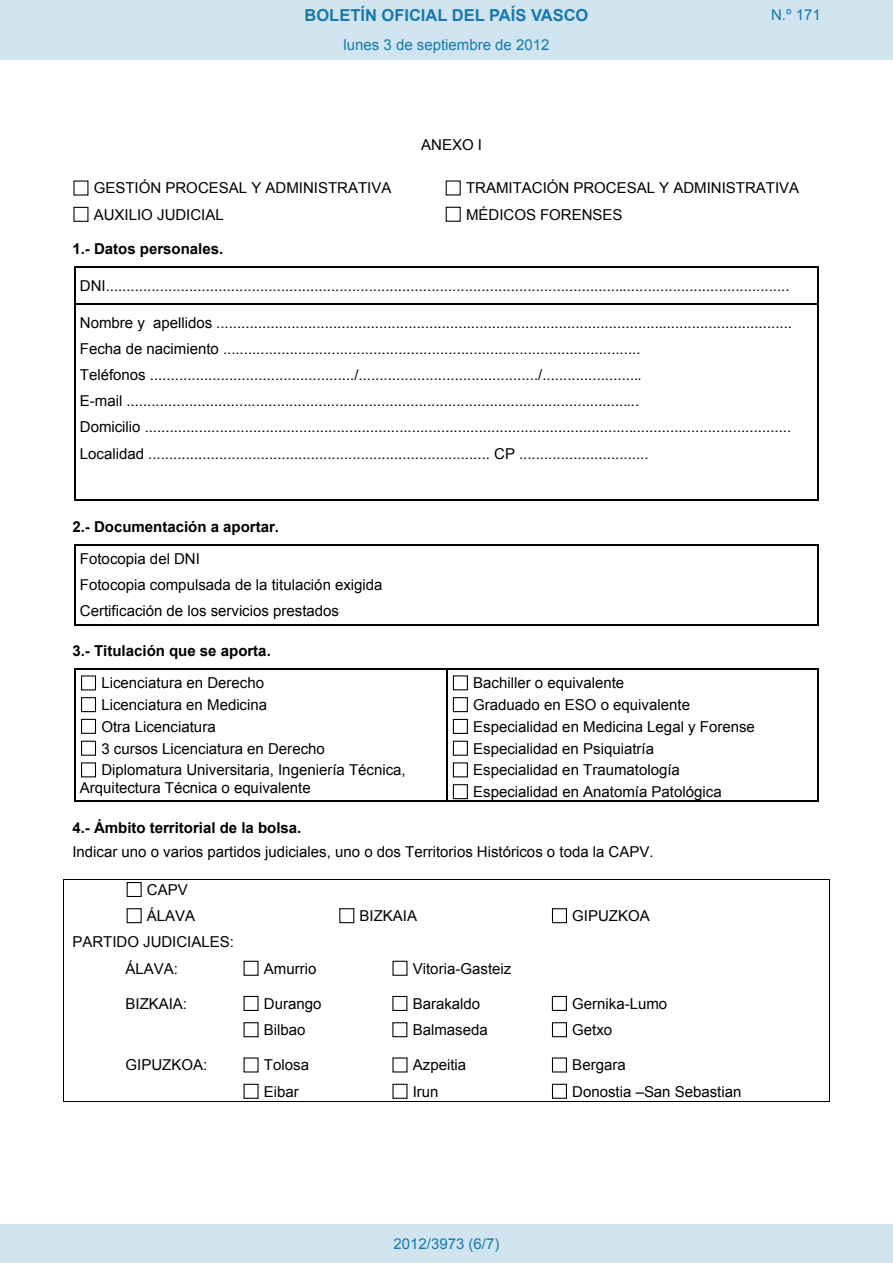
<style>
.page{position:relative;width:893px;height:1263px;background:#fff}
.page>*{position:absolute;margin:0;border:0;box-sizing:border-box;transform-origin:0 0}
.t1{font:700 16.5px "Arial";color:#1879ad}
.t2{font:15px/26.2px "Arial";color:#000}
.t3{font:700 15px/31.8px "Arial";color:#000}
.Paginacion_Centro{font:15px "Arial";color:#1879ad}
.s1{font-weight:400}
.s2{font-weight:700}
</style>
<div class="page">
<div style="left:73px;top:207px;width:15px;height:15px;border:1px solid #000"></div>
<div style="left:446px;top:207px;width:15px;height:15px;border:1px solid #000"></div>
<hr style="left:74px;top:267px;width:744px;height:1px;background:#000">
<hr style="left:74px;top:268px;width:1px;height:35px;background:#000">
<hr style="left:818px;top:268px;width:1px;height:35px;background:#000">
<hr style="left:75px;top:303px;width:743px;height:2px;background:#000">
<hr style="left:74px;top:305px;width:1px;height:196px;background:#000">
<hr style="left:74px;top:500px;width:744px;height:1px;background:#000">
<hr style="left:818px;top:305px;width:1px;height:196px;background:#000">
<hr style="left:74px;top:544px;width:744px;height:1px;background:#000">
<hr style="left:74px;top:545px;width:1px;height:80px;background:#000">
<hr style="left:74px;top:624px;width:744px;height:1px;background:#000">
<hr style="left:818px;top:545px;width:1px;height:80px;background:#000">
<div style="left:81px;top:675px;width:15px;height:15px;border:1px solid #000"></div>
<div style="left:81px;top:697px;width:15px;height:15px;border:1px solid #000"></div>
<div style="left:81px;top:719px;width:15px;height:15px;border:1px solid #000"></div>
<div style="left:81px;top:741px;width:15px;height:15px;border:1px solid #000"></div>
<div style="left:81px;top:762px;width:15px;height:15px;border:1px solid #000"></div>
<div style="left:453px;top:675px;width:15px;height:15px;border:1px solid #000"></div>
<div style="left:453px;top:697px;width:15px;height:15px;border:1px solid #000"></div>
<div style="left:453px;top:719px;width:15px;height:15px;border:1px solid #000"></div>
<div style="left:453px;top:741px;width:15px;height:15px;border:1px solid #000"></div>
<div style="left:453px;top:762px;width:15px;height:15px;border:1px solid #000"></div>
<div style="left:453px;top:784px;width:15px;height:15px;border:1px solid #000"></div>
<hr style="left:74px;top:669px;width:372px;height:1px;background:#000">
<hr style="left:447px;top:669px;width:371px;height:1px;background:#000">
<hr style="left:74px;top:670px;width:1px;height:131px;background:#000">
<hr style="left:74px;top:800px;width:372px;height:1px;background:#000">
<hr style="left:446px;top:670px;width:1px;height:131px;background:#000">
<hr style="left:447px;top:800px;width:371px;height:1px;background:#000">
<hr style="left:818px;top:670px;width:1px;height:131px;background:#000">
<div style="left:127px;top:882px;width:15px;height:15px;border:1px solid #000"></div>
<hr style="left:63px;top:879px;width:767px;height:1px;background:#000">
<div style="left:127px;top:908px;width:15px;height:15px;border:1px solid #000"></div>
<div style="left:339px;top:908px;width:15px;height:15px;border:1px solid #000"></div>
<div style="left:552px;top:908px;width:15px;height:15px;border:1px solid #000"></div>
<div style="left:244px;top:961px;width:15px;height:15px;border:1px solid #000"></div>
<div style="left:392px;top:961px;width:15px;height:15px;border:1px solid #000"></div>
<svg style="left:63px;top:880px;width:1px;height:97px"></svg>
<svg style="left:829px;top:880px;width:1px;height:97px"></svg>
<div style="left:244px;top:996px;width:15px;height:15px;border:1px solid #000"></div>
<div style="left:392px;top:996px;width:15px;height:15px;border:1px solid #000"></div>
<div style="left:552px;top:996px;width:15px;height:15px;border:1px solid #000"></div>
<hr style="left:63px;top:977px;width:1px;height:35px;background:#000">
<hr style="left:829px;top:977px;width:1px;height:35px;background:#000">
<div style="left:244px;top:1022px;width:15px;height:15px;border:1px solid #000"></div>
<div style="left:392px;top:1022px;width:15px;height:15px;border:1px solid #000"></div>
<div style="left:552px;top:1022px;width:15px;height:15px;border:1px solid #000"></div>
<svg style="left:63px;top:1012px;width:1px;height:26px"></svg>
<svg style="left:829px;top:1012px;width:1px;height:26px"></svg>
<div style="left:552px;top:1057px;width:15px;height:15px;border:1px solid #000"></div>
<hr style="left:63px;top:1038px;width:1px;height:36px;background:#000">
<hr style="left:829px;top:1038px;width:1px;height:36px;background:#000">
<div style="left:244px;top:1084px;width:15px;height:15px;border:1px solid #000"></div>
<div style="left:392px;top:1084px;width:15px;height:15px;border:1px solid #000"></div>
<div style="left:552px;top:1084px;width:15px;height:15px;border:1px solid #000"></div>
<hr style="left:63px;top:1101px;width:767px;height:1px;background:#000">
<svg style="left:63px;top:1074px;width:1px;height:27px"></svg>
<svg style="left:829px;top:1074px;width:1px;height:27px"></svg>
<div style="left:0;top:0;width:893px;height:60px;background:#d0e5f0"></div>
<div style="left:0;top:1225px;width:893px;height:38px;background:#d0e5f0"></div>
<p class="t1" style="left:305px;top:4px;width:285px">BOLETÍN OFICIAL DEL PAÍS VASCO</p>
<p class="Paginacion_Centro" style="left:771px;top:5px;width:51px">N.º 171</p>
<p class="Paginacion_Centro" style="left:343px;top:35px;width:207px">lunes 3 de septiembre de 2012</p>
<p class="t2" style="left:421px;top:132px;width:62px">ANEXO I</p>
<p class="t2" style="left:94px;top:175px;width:299px">GESTIÓN PROCESAL Y ADMINISTRATIVA</p>
<p class="t2" style="left:466px;top:175px;width:335px">TRAMITACIÓN PROCESAL Y ADMINISTRATIVA</p>
<p class="t2" style="left:94px;top:201px;width:132px">AUXILIO JUDICIAL</p>
<p class="t2" style="left:466px;top:201px;width:158px">MÉDICOS FORENSES</p>
<p class="t3" style="left:72px;top:234px;width:153px">1.- Datos personales.</p>
<p class="t2" style="left:80px;top:272px;width:711px">DNI....................................................................................................................................................................</p>
<p class="t2" style="left:80px;top:309px;width:714px">Nombre y apellidos ..........................................................................................................................................<br>Fecha de nacimiento ....................................................................................................<br>Teléfonos ................................................./.........................................../........................<br>E-mail ...........................................................................................................................<br>Domicilio ...........................................................................................................................................................<br>Localidad .................................................................................. CP ...............................</p>
<p class="t3" style="left:80px;top:511px;width:201px;text-indent:-8px">2.- Documentación a aportar.<br><span class="s1">Fotocopia del DNI</span></p>
<p class="t2" style="left:80px;top:572px;width:304px">Fotocopia compulsada de la titulación exigida<br>Certificación de los servicios prestados</p>
<p class="t3" style="left:101px;top:636px;width:171px;text-indent:-29px">3.- Titulación que se aporta.<br><span class="s1">Licenciatura en Derecho</span></p>
<p class="t2" style="left:101px;top:694px;width:306px;line-height:21.8px">Licenciatura en Medicina<br>Otra Licenciatura<br>3 cursos Licenciatura en Derecho<br>Diplomatura Universitaria, Ingeniería Técnica,</p>
<p class="t2" style="left:80px;top:774px;width:232px">Arquitectura Técnica o equivalente</p>
<p class="t2" style="left:473px;top:672px;width:283px;line-height:21.8px">Bachiller o equivalente<br>Graduado en ESO o equivalente<br>Especialidad en Medicina Legal y Forense<br>Especialidad en Psiquiatría<br>Especialidad en Traumatología<br>Especialidad en Anatomía Patológica</p>
<p class="t2" style="left:72px;top:815px;width:583px;line-height:24.6px"><span class="s2">4.- Ámbito territorial de la bolsa.<br></span>Indicar uno o varios partidos judiciales, uno o dos Territorios Históricos o toda la CAPV.</p>
<p class="t2" style="left:147px;top:877px;width:50px">CAPV<br>ÁLAVA</p>
<p class="t2" style="left:360px;top:903px;width:59px">BIZKAIA</p>
<p class="t2" style="left:572px;top:903px;width:79px">GIPUZKOA</p>
<p class="t2" style="left:72px;top:929px;width:163px;text-align:center">PARTIDO JUDICIALES:<br>ÁLAVA:</p>
<p class="t2" style="left:264px;top:955px;width:54px">Amurrio</p>
<p class="t2" style="left:413px;top:955px;width:100px">Vitoria-Gasteiz</p>
<p class="t2" style="left:126px;top:990px;width:63px">BIZKAIA:</p>
<p class="t2" style="left:264px;top:990px;width:59px">Durango</p>
<p class="t2" style="left:413px;top:990px;width:69px">Barakaldo</p>
<p class="t2" style="left:572px;top:990px;width:96px">Gernika-Lumo</p>
<p class="t2" style="left:264px;top:1017px;width:43px">Bilbao</p>
<p class="t2" style="left:413px;top:1017px;width:77px">Balmaseda</p>
<p class="t2" style="left:572px;top:1017px;width:42px">Getxo</p>
<p class="t2" style="left:126px;top:1052px;width:83px">GIPUZKOA:</p>
<p class="t2" style="left:264px;top:1052px;width:47px">Tolosa</p>
<p class="t2" style="left:413px;top:1052px;width:55px">Azpeitia</p>
<p class="t2" style="left:572px;top:1052px;width:55px">Bergara</p>
<p class="t2" style="left:264px;top:1078px;width:37px">Eibar</p>
<p class="t2" style="left:413px;top:1078px;width:27px">Irun</p>
<p class="t2" style="left:572px;top:1078px;width:171px">Donostia –San Sebastian</p>
<p class="Paginacion_Centro" style="left:393px;top:1234px;width:107px">2012/3973 (6/7)</p>
</div>
